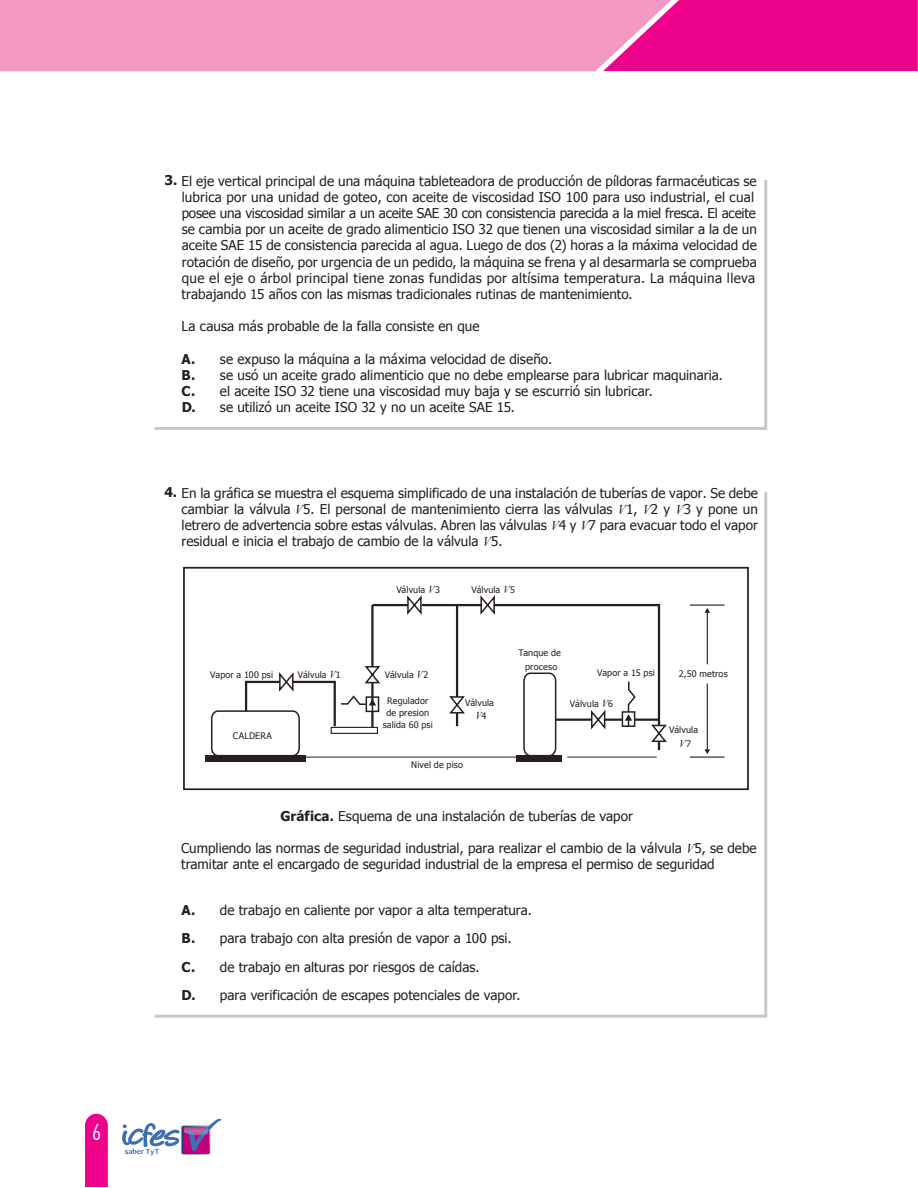
<style>
.page{position:relative;width:918px;height:1188px;background:#fff}
.page>*{position:absolute;margin:0;border:0;box-sizing:border-box;transform-origin:0 0}
.t1{font:300 condensed 22.5px "Futura BT";color:#fff}
.t2{font:13.5px/16.2px "Tahoma";color:#261f1c}
.t3{font:italic 10.5px "Times New Roman";color:#261f1c}
.t4{font:9px/12px "Tahoma";letter-spacing:.015em;color:#261f1c;text-align:center}
.t5{font:7.05px "Arial Rounded MT Bold";color:#3f6eb3}
.s1{font-weight:700}
.s2{font-family:"Times New Roman";font-style:italic}
.s3{font-family:"Times New Roman";font-style:italic;font-size:10.5px}
.s4{font-family:"Tahoma";font-style:normal;font-size:9px}
</style>
<div class="page">
<svg style="left:85px;top:1114px;width:23px;height:73px;background:#ed0b90"></svg>
<div style="left:671px;top:0;width:247px;height:71px;background:#ed028c"></div>
<div style="left:0;top:0;width:671px;height:71px;background:#f499c2"></div>
<svg style="left:122px;top:1118px;width:100px;height:36px"></svg>
<img style="left:184px;top:1127px;width:4px;height:8px">
<img style="left:188px;top:1127px;width:20px;height:8px">
<svg style="left:154px;top:180px;width:614px;height:250px"></svg>
<svg style="left:154px;top:492px;width:614px;height:526px"></svg>
<svg style="left:406px;top:593px;width:16px;height:24px"></svg>
<hr style="left:371px;top:605px;width:3px;height:62px;background:#261f1c">
<hr style="left:372px;top:604px;width:36px;height:2px;background:#261f1c">
<hr style="left:422px;top:604px;width:59px;height:2px;background:#261f1c">
<hr style="left:456px;top:605px;width:2px;height:92px;background:#261f1c">
<svg style="left:448px;top:695px;width:18px;height:31px"></svg>
<div style="left:206px;top:756px;width:100px;height:6px;background:#261f1c"></div>
<div style="left:517px;top:756px;width:45px;height:6px;background:#261f1c"></div>
<svg style="left:479px;top:593px;width:189px;height:164px"></svg>
<hr style="left:707px;top:612px;width:1px;height:52px;background:#261f1c">
<svg style="left:705px;top:608px;width:5px;height:5px"></svg>
<hr style="left:707px;top:684px;width:1px;height:66px;background:#261f1c">
<svg style="left:704px;top:749px;width:6px;height:5px"></svg>
<hr style="left:690px;top:605px;width:35px;height:1px;background:#261f1c">
<hr style="left:690px;top:757px;width:35px;height:1px;background:#261f1c">
<hr style="left:567px;top:757px;width:90px;height:1px;background:#261f1c">
<hr style="left:305px;top:757px;width:212px;height:1px;background:#261f1c">
<div style="left:183px;top:567px;width:566px;height:223px;border:2px solid #261f1c"></div>
<svg style="left:210px;top:665px;width:172px;height:92px"></svg>
<hr style="left:371px;top:711px;width:3px;height:16px;background:#261f1c">
<p class="t2" style="left:182px;top:172px;width:577px;text-indent:-17px"><span class="s1">3.</span> El eje vertical principal de una máquina tableteadora de producción de píldoras farmacéuticas se lubrica por una unidad de goteo, con aceite de viscosidad ISO 100 para uso industrial, el cual posee una viscosidad similar a un aceite SAE 30 con consistencia parecida a la miel fresca. El aceite se cambia por un aceite de grado alimenticio ISO 32 que tienen una viscosidad similar a la de un aceite SAE 15 de consistencia parecida al agua. Luego de dos (2) horas a la máxima velocidad de rotación de diseño, por urgencia de un pedido, la máquina se frena y al desarmarla se comprueba que el eje o árbol principal tiene zonas fundidas por altísima temperatura. La máquina lleva trabajando 15 años con las mismas tradicionales rutinas de mantenimiento.</p>
<p class="t2" style="left:182px;top:318px;width:299px">La causa más probable de la falla consiste en que</p>
<p class="t2" style="left:182px;top:350px;width:543px"><span class="s1">A.</span> se expuso la máquina a la máxima velocidad de diseño.<br><span class="s1">B.</span> se usó un aceite grado alimenticio que no debe emplearse para lubricar maquinaria.<br><span class="s1">C.</span> el aceite ISO 32 tiene una viscosidad muy baja y se escurrió sin lubricar.<br><span class="s1">D.</span> se utilizó un aceite ISO 32 y no un aceite SAE 15.</p>
<p class="t2" style="left:164px;top:484px;width:595px"><span class="s1">4.</span> En la gráfica se muestra el esquema simplificado de una instalación de tuberías de vapor. Se debe</p>
<p class="t2" style="left:182px;top:500px;width:578px;text-align:justify">cambiar la válvula <span class="s2">V</span>5. El personal de mantenimiento cierra las válvulas <span class="s2">V</span>1, <span class="s2">V</span>2 y <span class="s2">V</span>3 y pone un letrero de advertencia sobre estas válvulas. Abren las válvulas <span class="s2">V</span>4 y <span class="s2">V</span>7 para evacuar todo el vapor residual e inicia el trabajo de cambio de la válvula <span class="s2">V</span>5.</p>
<p class="t4" style="left:396px;top:583px;width:45px">Válvula <span class="s3">V</span>3</p>
<p class="t4" style="left:471px;top:583px;width:45px">Válvula <span class="s3">V</span>5</p>
<p class="t4" style="left:519px;top:646px;width:44px;line-height:13.5px">Tanque de proceso</p>
<p class="t4" style="left:210px;top:668px;width:64px">Vapor a 100 psi</p>
<p class="t4" style="left:597px;top:666px;width:59px">Vapor a 15 psi</p>
<p class="t4" style="left:679px;top:668px;width:50px">2,50 metros</p>
<p class="t4" style="left:298px;top:668px;width:45px">Válvula <span class="s3">V</span>1</p>
<p class="t4" style="left:385px;top:668px;width:45px">Válvula <span class="s3">V</span>2</p>
<p class="t4" style="left:233px;top:729px;width:41px">CALDERA</p>
<p class="t4" style="left:383px;top:694px;width:52px">Regulador de presion salida 60 psi</p>
<p class="t4" style="left:465px;top:696px;width:30px">Válvula</p>
<p class="t3" style="left:475px;top:708px;width:12px">V<span class="s4">4</span></p>
<p class="t4" style="left:411px;top:758px;width:53px">Nivel de piso</p>
<p class="t4" style="left:570px;top:698px;width:45px">Válvula <span class="s3">V</span>6</p>
<p class="t2" style="left:280px;top:807px;width:354px"><span class="s1">Gráfica.</span> Esquema de una instalación de tuberías de vapor</p>
<p class="t4" style="left:669px;top:724px;width:30px">Válvula</p>
<p class="t3" style="left:679px;top:736px;width:13px">V<span class="s4">7</span></p>
<p class="t2" style="left:181px;top:839px;width:577px">Cumpliendo las normas de seguridad industrial, para realizar el cambio de la válvula <span class="s2">V</span>5, se debe tramitar ante el encargado de seguridad industrial de la empresa el permiso de seguridad</p>
<p class="t2" style="left:182px;top:895px;width:352px;line-height:28.3px"><span class="s1">A.</span> de trabajo en caliente por vapor a alta temperatura.<br><span class="s1">B.</span> para trabajo con alta presión de vapor a 100 psi.<br><span class="s1">C.</span> de trabajo en alturas por riesgos de caídas.<br><span class="s1">D.</span> para verificación de escapes potenciales de vapor.</p>
<h1 class="t1" style="left:92px;top:1119px;width:10px">6</h1>
<p class="t5" style="left:146px;top:1147px;width:15px">TyT</p>
</div>
